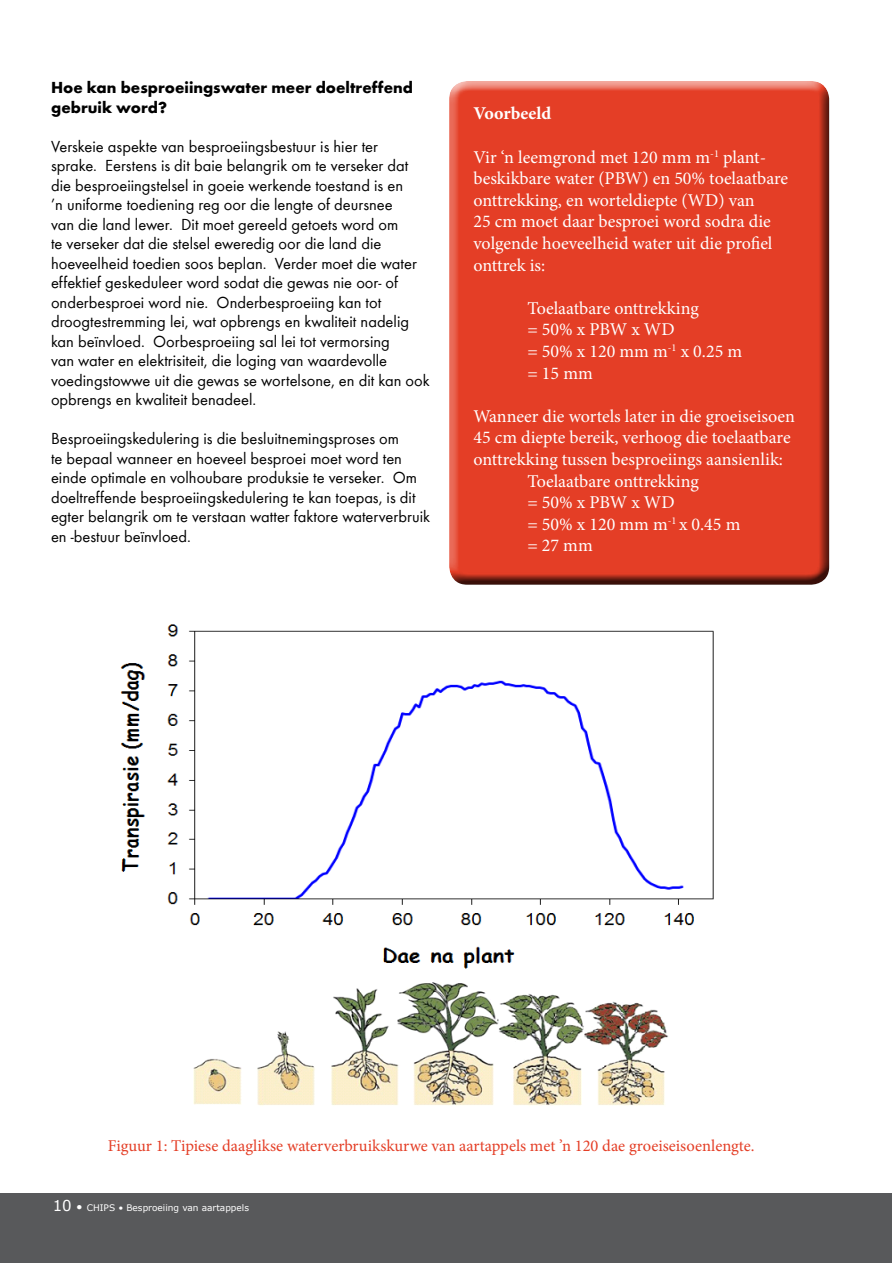
<style>
.page{position:relative;width:893px;height:1263px;background:#fff}
.page>*{position:absolute;margin:0;border:0;box-sizing:border-box;transform-origin:0 0}
.t1{font:18px/21.6px "Minion Pro";color:#fff}
.t2{font:700 18px "Minion Pro";letter-spacing:.005em;color:#fff}
.t3{font:16.5px/19.5px "Bright";color:#000}
.t4{font:16.5px "Minion Pro";color:#e43e26}
.t5{font:700 16.5px/19.5px "Bright";color:#000}
.t6{font:9px "MS Reference Sans Serif";color:#fff}
.s1{font-size:15px}
.s2{font-size:12px}
</style>
<div class="page">
<div style="left:0;top:1193px;width:892px;height:70px;background:#58595b"></div>
<img style="left:120px;top:624px;width:594px;height:482px">
<div style="left:447px;top:84px;width:383px;height:501px;background:#000;opacity:.75"></div>
<p class="t5" style="left:51px;top:78px;width:364px">Hoe kan besproeiingswater meer doeltreffend gebruik word?</p>
<p class="t3" style="left:51px;top:136px;width:380px">Verskeie aspekte van besproeiingsbestuur is hier ter<br>sprake. Eerstens is dit baie belangrik om te verseker dat die besproeiingstelsel in goeie werkende toestand is en<br>’n uniforme toediening reg oor die lengte of deursnee<br>van die land lewer. Dit moet gereeld getoets word om<br>te verseker dat die stelsel eweredig oor die land die hoeveelheid toedien soos beplan. Verder moet die water effektief geskeduleer word sodat die gewas nie oor- of onderbesproei word nie. Onderbesproeiing kan tot droogtestremming lei, wat opbrengs en kwaliteit nadelig kan beïnvloed. Oorbesproeiing sal lei tot vermorsing<br>van water en elektrisiteit, die loging van waardevolle voedingstowwe uit die gewas se wortelsone, en dit kan ook opbrengs en kwaliteit benadeel.</p>
<p class="t3" style="left:51px;top:429px;width:381px">Besproeiingskedulering is die besluitnemingsproses om<br>te bepaal wanneer en hoeveel besproei moet word ten einde optimale en volhoubare produksie te verseker. Om doeltreffende besproeiingskedulering te kan toepas, is dit egter belangrik om te verstaan watter faktore waterverbruik en -bestuur beïnvloed.</p>
<p class="t2" style="left:473px;top:101px;width:79px">Voorbeeld</p>
<p class="t1" style="left:473px;top:146px;width:316px">Vir ‘n leemgrond met 120 mm m<sup>-1</sup> plant&shy;beskikbare water (PBW) en 50% toelaatbare onttrekking, en worteldiepte (WD) van<br>25 cm moet daar besproei word sodra die volgende hoeveelheid water uit die profiel onttrek is:</p>
<p class="t1" style="left:527px;top:297px;width:216px">Toelaatbare onttrekking<br>= 50% x PBW x WD<br>= 50% x 120 mm m<sup>-1</sup> x 0.25 m = 15 mm</p>
<p class="t1" style="left:473px;top:405px;width:323px">Wanneer die wortels later in die groeiseisoen</p>
<p class="t1" style="left:473px;top:427px;width:319px">45 cm diepte bereik, verhoog die toelaatbare</p>
<p class="t1" style="left:473px;top:449px;width:311px">onttrekking tussen besproeiings aansienlik:</p>
<p class="t1" style="left:527px;top:470px;width:173px">Toelaatbare onttrekking</p>
<p class="t1" style="left:527px;top:492px;width:149px">= 50% x PBW x WD</p>
<p class="t1" style="left:527px;top:513px;width:214px">= 50% x 120 mm m<sup>-1</sup> x 0.45 m</p>
<p class="t1" style="left:527px;top:535px;width:67px">= 27 mm</p>
<p class="t4" style="left:108px;top:1135px;width:648px">Figuur 1: Tipiese daaglikse waterverbruikskurwe van aartappels met ’n 120 dae groeiseisoenlengte.</p>
<p class="t6" style="left:53px;top:1201px;width:198px"><span class="s1">10</span> <span class="s2">•</span> CHIPS • Besproeiing van aartappels</p>
</div>
